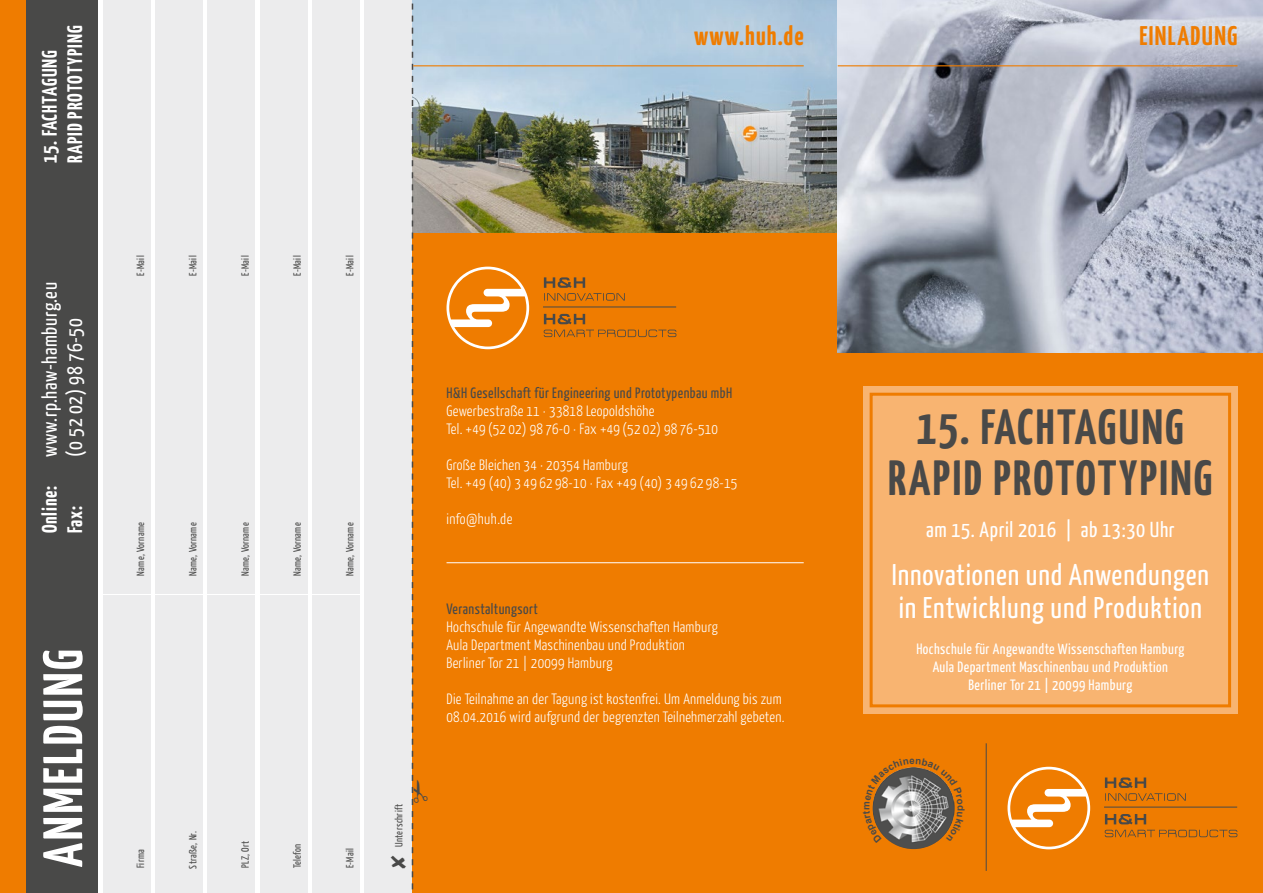
<style>
.page{position:relative;width:1263px;height:893px;background:#fff}
.page>*{position:absolute;margin:0;border:0;box-sizing:border-box;transform-origin:0 0}
.t1{font:700 55.5px "Yanone Kaffeesatz";letter-spacing:.05em;color:#fff}
.t2{font:700 49.5px/51px "Yanone Kaffeesatz";letter-spacing:.05em;color:#494948;text-align:center}
.t3{font:30px/33px "Yanone Kaffeesatz";letter-spacing:.03em;color:#fff}
.t4{font:700 27px "Yanone Kaffeesatz";letter-spacing:.05em;color:#ef7c00}
.t5{font:21.75px "Yanone Kaffeesatz";letter-spacing:.03em;color:#fff}
.t6{font:700 21px/25.2px "Yanone Kaffeesatz";letter-spacing:.04em;color:#fff}
.t7{font:21px "Yanone Kaffeesatz";letter-spacing:.03em;color:#fff}
.t8{font:300 15px/18px "Yanone Kaffeesatz";letter-spacing:.02em;color:#fff}
.t9{font:15px/18px "Yanone Kaffeesatz";letter-spacing:.03em;color:#fff;text-align:center}
.t10{font:15px "Yanone Kaffeesatz";letter-spacing:.03em;color:#494948}
.t11{font:10.5px "Yanone Kaffeesatz";letter-spacing:.03em;color:#494948}
</style>
<div class="page">
<div style="left:412px;top:0;width:851px;height:893px;background:#ef7c00"></div>
<hr style="left:446px;top:562px;width:358px;height:1px;background:#fff">
<svg style="left:446px;top:267px;width:83px;height:82px"></svg>
<svg style="left:449px;top:269px;width:77px;height:78px"></svg>
<hr style="left:543px;top:307px;width:133px;height:1px;background:#494948">
<svg style="left:544px;top:314px;width:41px;height:10px"></svg>
<svg style="left:544px;top:330px;width:132px;height:7px"></svg>
<svg style="left:544px;top:277px;width:81px;height:24px"></svg>
<img style="left:428px;top:0;width:410px;height:232px">
<img style="left:838px;top:0;width:425px;height:353px">
<div style="left:26px;top:0;width:72px;height:893px;background:#494948"></div>
<div style="left:0;top:0;width:26px;height:893px;background:#ef7c00"></div>
<div style="left:365px;top:0;width:47px;height:893px;background:#ececed"></div>
<div style="left:156px;top:595px;width:47px;height:298px;background:#ececed"></div>
<div style="left:208px;top:595px;width:47px;height:298px;background:#ececed"></div>
<div style="left:260px;top:595px;width:47px;height:298px;background:#ececed"></div>
<div style="left:312px;top:595px;width:47px;height:298px;background:#ececed"></div>
<div style="left:103px;top:595px;width:47px;height:298px;background:#ececed"></div>
<div style="left:156px;top:299px;width:47px;height:295px;background:#ececed"></div>
<div style="left:208px;top:299px;width:47px;height:295px;background:#ececed"></div>
<div style="left:260px;top:299px;width:47px;height:295px;background:#ececed"></div>
<div style="left:312px;top:299px;width:47px;height:295px;background:#ececed"></div>
<div style="left:103px;top:299px;width:47px;height:295px;background:#ececed"></div>
<div style="left:156px;top:0;width:47px;height:298px;background:#ececed"></div>
<div style="left:208px;top:0;width:47px;height:298px;background:#ececed"></div>
<div style="left:260px;top:0;width:47px;height:298px;background:#ececed"></div>
<div style="left:312px;top:0;width:47px;height:298px;background:#ececed"></div>
<div style="left:103px;top:0;width:47px;height:298px;background:#ececed"></div>
<hr style="left:838px;top:65px;width:399px;height:1px;background:#ef7c00">
<div style="left:863px;top:386px;width:374px;height:328px;background:#f8b471"></div>
<div style="left:870px;top:393px;width:361px;height:314px;border:3px solid #ef7c00"></div>
<svg style="left:1007px;top:767px;width:83px;height:82px"></svg>
<svg style="left:1010px;top:769px;width:77px;height:78px"></svg>
<hr style="left:1104px;top:807px;width:133px;height:1px;background:#494948">
<svg style="left:1105px;top:814px;width:41px;height:10px"></svg>
<svg style="left:1105px;top:830px;width:132px;height:7px"></svg>
<svg style="left:1105px;top:777px;width:81px;height:24px"></svg>
<img style="left:873px;top:767px;width:82px;height:82px;border-radius:41px">
<hr style="left:986px;top:743px;width:1px;height:128px;background:#494948">
<hr style="left:413px;top:65px;width:391px;height:1px;background:#ef7c00">
<svg style="left:412px;top:0;width:16px;height:890px"></svg>
<svg style="left:872px;top:767px;width:83px;height:76px"></svg>
<h3 class="t6" style="left:37px;top:163px;width:139px;rotate:-90deg">15. FACHTAGUNG<br>RAPID PROTOTYPING</h3>
<h3 class="t7" style="left:37px;top:457px;width:176px;rotate:-90deg">www.rp.haw-hamburg.eu</h3>
<h3 class="t7" style="left:62px;top:457px;width:140px;rotate:-90deg">(0 52 02) 98 76-50</h3>
<h3 class="t6" style="left:37px;top:533px;width:49px;rotate:-90deg">Online:</h3>
<h3 class="t6" style="left:62px;top:533px;width:29px;rotate:-90deg">Fax:</h3>
<h1 class="t1" style="left:29px;top:867px;width:219px;rotate:-90deg">ANMELDUNG</h1>
<h3 class="t4" style="left:694px;top:19px;width:111px">www.huh.de</h3>
<h3 class="t4" style="left:1139px;top:19px;width:99px">EINLADUNG</h3>
<p class="t11" style="left:134px;top:276px;width:22px;rotate:-90deg">E-Mail</p>
<p class="t11" style="left:186px;top:276px;width:22px;rotate:-90deg">E-Mail</p>
<p class="t11" style="left:239px;top:276px;width:22px;rotate:-90deg">E-Mail</p>
<p class="t11" style="left:291px;top:276px;width:22px;rotate:-90deg">E-Mail</p>
<p class="t11" style="left:344px;top:276px;width:22px;rotate:-90deg">E-Mail</p>
<p class="t11" style="left:134px;top:576px;width:55px;rotate:-90deg">Name, Vorname</p>
<p class="t11" style="left:186px;top:576px;width:55px;rotate:-90deg">Name, Vorname</p>
<p class="t11" style="left:239px;top:576px;width:55px;rotate:-90deg">Name, Vorname</p>
<p class="t11" style="left:291px;top:576px;width:55px;rotate:-90deg">Name, Vorname</p>
<p class="t11" style="left:344px;top:576px;width:55px;rotate:-90deg">Name, Vorname</p>
<p class="t11" style="left:134px;top:868px;width:20px;rotate:-90deg">Firma</p>
<p class="t11" style="left:186px;top:868px;width:39px;rotate:-90deg">Straße, Nr.</p>
<p class="t11" style="left:239px;top:868px;width:29px;rotate:-90deg">PLZ, Ort</p>
<p class="t11" style="left:291px;top:868px;width:26px;rotate:-90deg">Telefon</p>
<p class="t11" style="left:344px;top:868px;width:22px;rotate:-90deg">E-Mail</p>
<p class="t11" style="left:392px;top:847px;width:44px;rotate:-90deg">Unterschrift</p>
<p class="t10" style="left:446px;top:384px;width:287px">H&amp;H Gesellschaft für Engineering und Prototypenbau mbH</p>
<p class="t8" style="left:446px;top:401px;width:273px">Gewerbestraße 11 ∙ 33818 Leopoldshöhe<br>Tel. +49 (52 02) 98 76-0 ∙ Fax +49 (52 02) 98 76-510</p>
<p class="t8" style="left:446px;top:455px;width:292px">Große Bleichen 34 ∙ 20354 Hamburg<br>Tel. +49 (40) 3 49 62 98-10 ∙ Fax +49 (40) 3 49 62 98-15</p>
<p class="t8" style="left:446px;top:509px;width:67px">info@huh.de</p>
<p class="t10" style="left:446px;top:599px;width:93px">Veranstaltungsort</p>
<p class="t8" style="left:446px;top:617px;width:273px">Hochschule für Angewandte Wissenschaften Hamburg<br>Aula Department Maschinenbau und Produktion<br>Berliner Tor 21 | 20099 Hamburg</p>
<p class="t8" style="left:446px;top:689px;width:339px">Die Teilnahme an der Tagung ist kostenfrei. Um Anmeldung bis zum<br>08.04.2016 wird aufgrund der begrenzten Teilnehmerzahl gebeten.</p>
<h2 class="t2" style="left:888px;top:400px;width:326px">15. FACHTAGUNG<br>RAPID PROTOTYPING</h2>
<h3 class="t5" style="left:926px;top:516px;width:250px">am 15. April 2016 | ab 13:30 Uhr</h3>
<h3 class="t3" style="left:892px;top:557px;width:319px">Innovationen und Anwendungen in Entwicklung und Produktion</h3>
<p class="t9" style="left:916px;top:640px;width:269px">Hochschule für Angewandte Wissenschaften Hamburg<br>Aula Department Maschinenbau und Produktion<br>Berliner Tor 21 | 20099 Hamburg</p>
</div>
